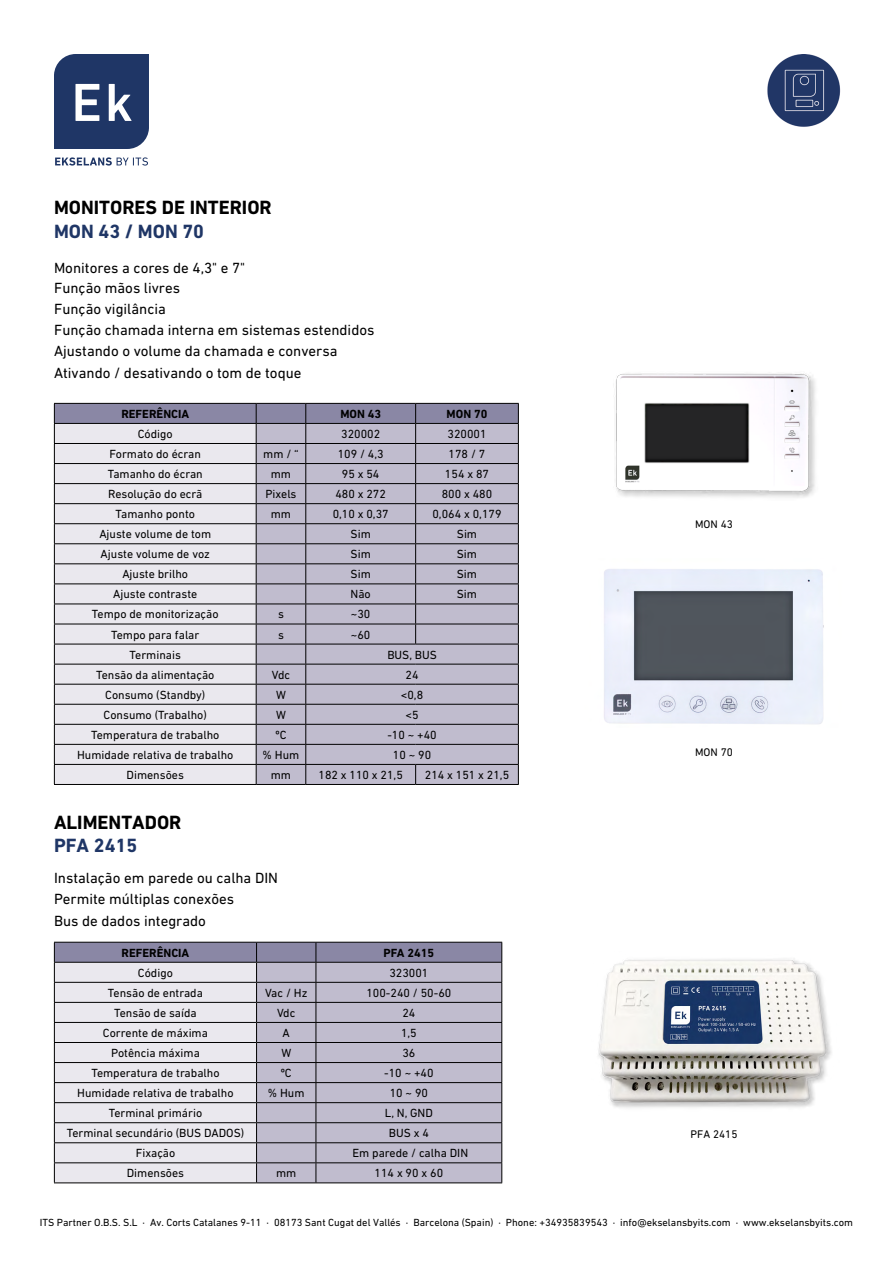
<style>
.page{position:relative;width:893px;height:1263px;background:#fff}
.page>*{position:absolute;margin:0;border:0;box-sizing:border-box;transform-origin:0 0}
.t1{font:700 19.5px "DIN Next LT Pro";color:#000}
.t2{font:700 19.5px "DIN Next LT Pro";color:#1f3666}
.t3{font:15px/20.7px "DIN Next LT Pro";color:#000}
.t4{font:12px "DIN Next LT Pro";color:#000}
.t5{font:700 12px "DIN Next LT Pro";color:#000}
.t6{font:11.25px "DIN Next Rounded LT Pro";color:#000}
.t7{font:10.5px "DIN Next LT Pro";color:#000}
</style>
<div class="page">
<svg style="left:54px;top:54px;width:95px;height:95px;background:#3b4f79"></svg>
<svg style="left:55px;top:157px;width:93px;height:9px"></svg>
<img style="left:598px;top:959px;width:234px;height:149px">
<img style="left:616px;top:373px;width:200px;height:125px">
<img style="left:604px;top:569px;width:220px;height:155px">
<img style="left:767px;top:54px;width:74px;height:73px">
<svg style="left:54px;top:403px;width:465px;height:381px;background:#c2bfcc"></svg>
<hr style="left:54px;top:784px;width:202px;height:1px;background:#000">
<hr style="left:256px;top:784px;width:50px;height:1px;background:#000">
<hr style="left:306px;top:784px;width:110px;height:1px;background:#000">
<hr style="left:416px;top:784px;width:103px;height:1px;background:#000">
<svg style="left:54px;top:942px;width:448px;height:240px;background:#c0bdcb"></svg>
<hr style="left:54px;top:1182px;width:203px;height:1px;background:#000">
<hr style="left:257px;top:1182px;width:59px;height:1px;background:#000">
<hr style="left:316px;top:1182px;width:186px;height:1px;background:#000">
<h1 class="t1" style="left:54px;top:196px;width:219px">MONITORES DE INTERIOR</h1>
<h1 class="t2" style="left:54px;top:220px;width:152px">MON 43 / MON 70</h1>
<p class="t3" style="left:54px;top:257px;width:322px">Monitores a cores de 4,3" e 7"<br>Função mãos livres<br>Função vigilância<br>Função chamada interna em sistemas estendidos<br>Ajustando o volume da chamada e conversa</p>
<p class="t3" style="left:54px;top:362px;width:249px">Ativando / desativando o tom de toque</p>
<p class="t5" style="left:121px;top:407px;width:69px">REFERÊNCIA</p>
<p class="t5" style="left:340px;top:407px;width:42px">MON 43</p>
<p class="t5" style="left:447px;top:407px;width:42px">MON 70</p>
<p class="t4" style="left:138px;top:427px;width:36px">Código</p>
<p class="t4" style="left:341px;top:427px;width:41px">320002</p>
<p class="t4" style="left:447px;top:427px;width:41px">320001</p>
<p class="t4" style="left:110px;top:447px;width:93px">Formato do écran</p>
<p class="t4" style="left:263px;top:447px;width:37px">mm / “</p>
<p class="t4" style="left:338px;top:447px;width:48px">109 / 4,3</p>
<p class="t4" style="left:449px;top:447px;width:38px">178 / 7</p>
<p class="t4" style="left:108px;top:467px;width:97px">Tamanho do écran</p>
<p class="t4" style="left:271px;top:467px;width:22px">mm</p>
<p class="t4" style="left:342px;top:467px;width:39px">95 x 54</p>
<p class="t4" style="left:445px;top:467px;width:46px">154 x 87</p>
<p class="t4" style="left:108px;top:487px;width:96px">Resolução do ecrã</p>
<p class="t4" style="left:265px;top:487px;width:33px">Pixels</p>
<p class="t4" style="left:335px;top:487px;width:52px">480 x 272</p>
<p class="t4" style="left:442px;top:487px;width:52px">800 x 480</p>
<p class="t4" style="left:116px;top:507px;width:81px">Tamanho ponto</p>
<p class="t4" style="left:271px;top:507px;width:22px">mm</p>
<p class="t4" style="left:333px;top:507px;width:58px">0,10 x 0,37</p>
<p class="t4" style="left:432px;top:507px;width:71px">0,064 x 0,179</p>
<p class="t4" style="left:99px;top:527px;width:113px">Ajuste volume de tom</p>
<p class="t4" style="left:351px;top:527px;width:22px">Sim</p>
<p class="t4" style="left:457px;top:527px;width:22px">Sim</p>
<p class="t4" style="left:101px;top:547px;width:111px">Ajuste volume de voz</p>
<p class="t4" style="left:351px;top:547px;width:22px">Sim</p>
<p class="t4" style="left:457px;top:547px;width:22px">Sim</p>
<p class="t4" style="left:122px;top:567px;width:67px">Ajuste brilho</p>
<p class="t4" style="left:351px;top:567px;width:22px">Sim</p>
<p class="t4" style="left:457px;top:567px;width:22px">Sim</p>
<p class="t4" style="left:113px;top:587px;width:86px">Ajuste contraste</p>
<p class="t4" style="left:351px;top:587px;width:22px">Não</p>
<p class="t4" style="left:457px;top:587px;width:22px">Sim</p>
<p class="t4" style="left:92px;top:607px;width:128px">Tempo de monitorização</p>
<p class="t4" style="left:278px;top:607px;width:7px">s</p>
<p class="t4" style="left:351px;top:607px;width:21px">~30</p>
<p class="t4" style="left:111px;top:627px;width:90px">Tempo para falar</p>
<p class="t4" style="left:278px;top:627px;width:7px">s</p>
<p class="t4" style="left:351px;top:627px;width:21px">~60</p>
<p class="t4" style="left:130px;top:647px;width:53px">Terminais</p>
<p class="t4" style="left:387px;top:647px;width:51px">BUS, BUS</p>
<p class="t4" style="left:96px;top:668px;width:120px">Tensão da alimentação</p>
<p class="t4" style="left:272px;top:668px;width:20px">Vdc</p>
<p class="t4" style="left:406px;top:668px;width:15px">24</p>
<p class="t4" style="left:105px;top:688px;width:102px">Consumo (Standby)</p>
<p class="t4" style="left:276px;top:688px;width:11px">W</p>
<p class="t4" style="left:401px;top:688px;width:24px">&lt;0,8</p>
<p class="t4" style="left:104px;top:708px;width:105px">Consumo (Trabalho)</p>
<p class="t4" style="left:276px;top:708px;width:11px">W</p>
<p class="t4" style="left:406px;top:708px;width:15px">&lt;5</p>
<p class="t4" style="left:91px;top:728px;width:130px">Temperatura de trabalho</p>
<p class="t4" style="left:275px;top:728px;width:13px">ºC</p>
<p class="t4" style="left:387px;top:728px;width:51px">-10 ~ +40</p>
<p class="t4" style="left:77px;top:748px;width:158px">Humidade relativa de trabalho</p>
<p class="t4" style="left:263px;top:748px;width:38px">% Hum</p>
<p class="t4" style="left:393px;top:748px;width:40px">10 ~ 90</p>
<p class="t4" style="left:127px;top:768px;width:59px">Dimensões</p>
<p class="t4" style="left:271px;top:768px;width:22px">mm</p>
<p class="t4" style="left:319px;top:768px;width:86px">182 x 110 x 21,5</p>
<p class="t4" style="left:425px;top:768px;width:86px">214 x 151 x 21,5</p>
<h1 class="t1" style="left:54px;top:811px;width:129px">ALIMENTADOR</h1>
<h1 class="t2" style="left:54px;top:834px;width:85px">PFA 2415</h1>
<p class="t3" style="left:54px;top:867px;width:226px">Instalação em parede ou calha DIN<br>Permite múltiplas conexões</p>
<p class="t3" style="left:54px;top:910px;width:154px">Bus de dados integrado</p>
<p class="t5" style="left:122px;top:946px;width:69px">REFERÊNCIA</p>
<p class="t5" style="left:384px;top:946px;width:52px">PFA 2415</p>
<p class="t4" style="left:138px;top:966px;width:36px">Código</p>
<p class="t4" style="left:389px;top:966px;width:41px">323001</p>
<p class="t4" style="left:108px;top:986px;width:96px">Tensão de entrada</p>
<p class="t4" style="left:265px;top:986px;width:44px">Vac / Hz</p>
<p class="t4" style="left:366px;top:986px;width:86px">100-240 / 50-60</p>
<p class="t4" style="left:114px;top:1006px;width:84px">Tensão de saída</p>
<p class="t4" style="left:277px;top:1006px;width:20px">Vdc</p>
<p class="t4" style="left:402px;top:1006px;width:15px">24</p>
<p class="t4" style="left:103px;top:1026px;width:107px">Corrente de máxima</p>
<p class="t4" style="left:283px;top:1026px;width:9px">A</p>
<p class="t4" style="left:401px;top:1026px;width:17px">1,5</p>
<p class="t4" style="left:111px;top:1046px;width:90px">Potência máxima</p>
<p class="t4" style="left:281px;top:1046px;width:11px">W</p>
<p class="t4" style="left:402px;top:1046px;width:15px">36</p>
<p class="t4" style="left:91px;top:1066px;width:130px">Temperatura de trabalho</p>
<p class="t4" style="left:281px;top:1066px;width:13px">ºC</p>
<p class="t4" style="left:384px;top:1066px;width:51px">-10 ~ +40</p>
<p class="t4" style="left:77px;top:1086px;width:158px">Humidade relativa de trabalho</p>
<p class="t4" style="left:268px;top:1086px;width:38px">% Hum</p>
<p class="t4" style="left:390px;top:1086px;width:40px">10 ~ 90</p>
<p class="t4" style="left:109px;top:1106px;width:95px">Terminal primário</p>
<p class="t4" style="left:385px;top:1106px;width:50px">L, N, GND</p>
<p class="t4" style="left:67px;top:1126px;width:179px">Terminal secundário (BUS DADOS)</p>
<p class="t4" style="left:389px;top:1126px;width:42px">BUS x 4</p>
<p class="t4" style="left:136px;top:1146px;width:41px">Fixação</p>
<p class="t4" style="left:352px;top:1146px;width:117px">Em parede / calha DIN</p>
<p class="t4" style="left:127px;top:1166px;width:59px">Dimensões</p>
<p class="t4" style="left:276px;top:1166px;width:22px">mm</p>
<p class="t4" style="left:375px;top:1166px;width:70px">114 x 90 x 60</p>
<p class="t6" style="left:695px;top:517px;width:39px">MON 43</p>
<p class="t6" style="left:695px;top:746px;width:39px">MON 70</p>
<p class="t6" style="left:691px;top:1127px;width:48px">PFA 2415</p>
<p class="t7" style="left:40px;top:1216px;width:815px">ITS Partner O.B.S. S.L · Av. Corts Catalanes 9-11 · 08173 Sant Cugat del Vallés · Barcelona (Spain) · Phone: +34935839543 · info@ekselansbyits.com · www.ekselansbyits.com</p>
</div>
